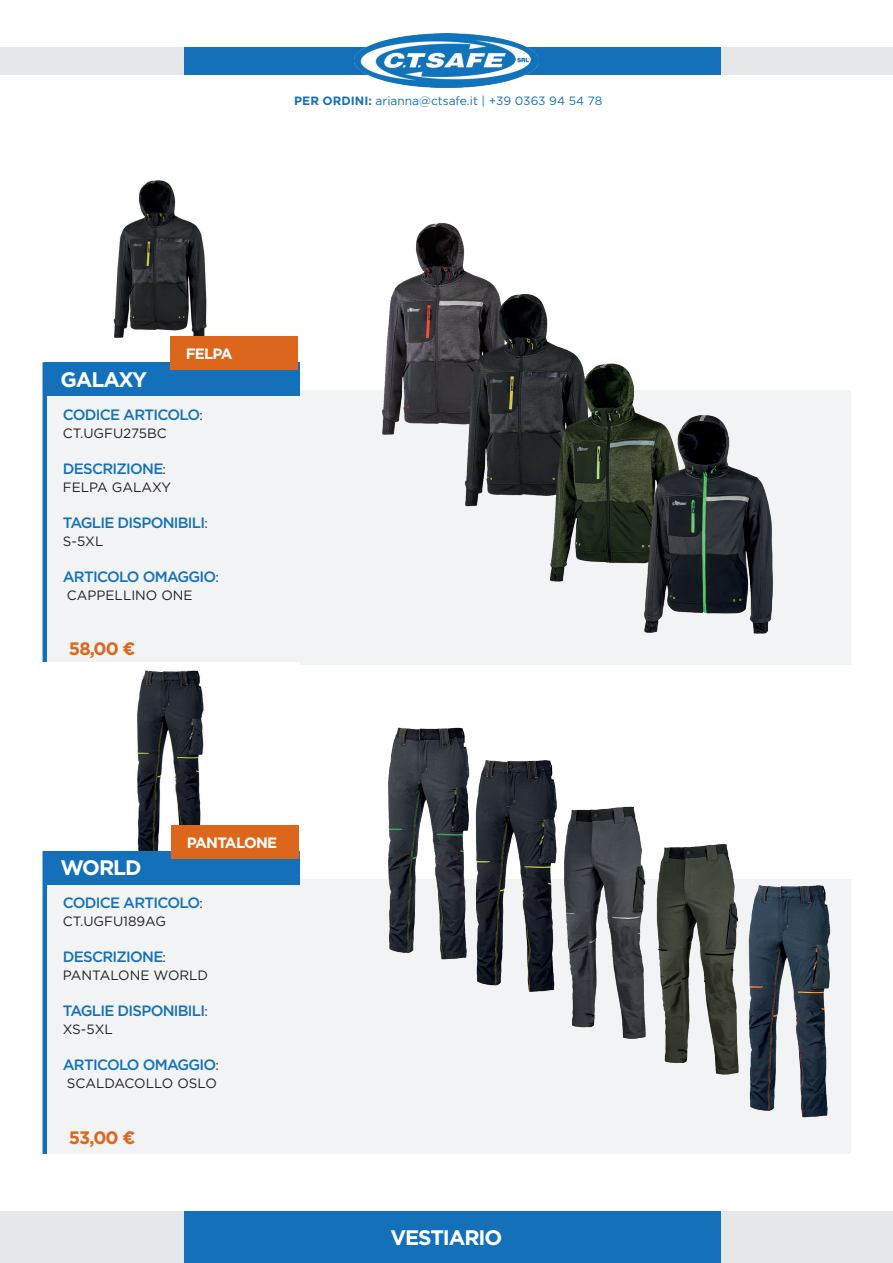
<style>
.page{position:relative;width:893px;height:1263px;background:#fff}
.page>*{position:absolute;margin:0;border:0;box-sizing:border-box;transform-origin:0 0}
.t1{font:700 21px "Gotham";letter-spacing:-.05em;color:#fff}
.t2{font:700 18px "Gotham";letter-spacing:-.05em;color:#dc661c}
.t3{font:500 15px "Gotham";letter-spacing:-.05em;color:#1471b9}
.t4{font:700 15px "Gotham";letter-spacing:-.05em;color:#fff}
.t5{font:13.5px "Gotham";color:#231f20}
.t6{font:12px "Gotham";color:#1471b9}
.s1{font-weight:700}
.s2{font-weight:400;font-size:13.5px;color:#231f20}
</style>
<div class="page">
<div style="left:183px;top:47px;width:539px;height:27px;background:#1471b9"></div>
<img style="left:355px;top:34px;width:183px;height:53px">
<div style="left:0;top:47px;width:183px;height:27px;background:#e6e7e9"></div>
<div style="left:722px;top:47px;width:171px;height:27px;background:#e6e7e9"></div>
<div style="left:183px;top:1212px;width:539px;height:51px;background:#1471b9"></div>
<div style="left:0;top:1212px;width:183px;height:51px;background:#e6e7e9"></div>
<div style="left:722px;top:1212px;width:171px;height:51px;background:#e6e7e9"></div>
<div style="left:45px;top:391px;width:805px;height:274px;background:#f2f3f4"></div>
<div style="left:45px;top:362px;width:255px;height:34px;background:#1471b9"></div>
<hr style="left:43px;top:362px;width:4px;height:303px;background:#1471b9">
<img style="left:113px;top:180px;width:94px;height:158px">
<div style="left:170px;top:336px;width:127px;height:34px;background:#dc661c"></div>
<img style="left:351px;top:223px;width:450px;height:411px">
<div style="left:45px;top:879px;width:805px;height:275px;background:#f2f3f4"></div>
<div style="left:45px;top:850px;width:255px;height:34px;background:#1471b9"></div>
<hr style="left:43px;top:851px;width:4px;height:303px;background:#1471b9">
<img style="left:43px;top:662px;width:257px;height:188px">
<img style="left:388px;top:727px;width:443px;height:391px">
<div style="left:171px;top:824px;width:128px;height:34px;background:#dc661c"></div>
<p class="t6" style="left:294px;top:93px;width:309px"><span class="s1">PER ORDINI:</span> arianna@ctsafe.it | +39 0363 94 54 78</p>
<p class="t4" style="left:186px;top:343px;width:48px">FELPA</p>
<h1 class="t1" style="left:61px;top:365px;width:88px">GALAXY</h1>
<p class="t3" style="left:63px;top:404px;width:141px">CODICE ARTICOLO<span class="s2">:</span></p>
<p class="t5" style="left:63px;top:424px;width:106px">CT.UGFU275BC</p>
<p class="t3" style="left:63px;top:458px;width:105px">DESCRIZIONE<span class="s2">:</span></p>
<p class="t5" style="left:63px;top:478px;width:110px">FELPA GALAXY</p>
<p class="t3" style="left:63px;top:512px;width:146px">TAGLIE DISPONIBILI<span class="s2">:</span></p>
<p class="t5" style="left:63px;top:532px;width:42px">S-5XL</p>
<p class="t3" style="left:63px;top:566px;width:158px">ARTICOLO OMAGGIO<span class="s2">:</span></p>
<p class="t5" style="left:67px;top:586px;width:127px">CAPPELLINO ONE</p>
<p class="t2" style="left:69px;top:637px;width:68px">58,00 €</p>
<p class="t4" style="left:187px;top:832px;width:92px">PANTALONE</p>
<h1 class="t1" style="left:61px;top:854px;width:82px">WORLD</h1>
<p class="t3" style="left:63px;top:893px;width:141px">CODICE ARTICOLO<span class="s2">:</span></p>
<p class="t5" style="left:63px;top:913px;width:105px">CT.UGFU189AG</p>
<p class="t3" style="left:63px;top:947px;width:105px">DESCRIZIONE<span class="s2">:</span></p>
<p class="t5" style="left:63px;top:967px;width:147px">PANTALONE WORLD</p>
<p class="t3" style="left:63px;top:1001px;width:146px">TAGLIE DISPONIBILI<span class="s2">:</span></p>
<p class="t5" style="left:63px;top:1021px;width:51px">XS-5XL</p>
<p class="t3" style="left:63px;top:1055px;width:158px">ARTICOLO OMAGGIO<span class="s2">:</span></p>
<p class="t5" style="left:67px;top:1075px;width:151px">SCALDACOLLO OSLO</p>
<p class="t2" style="left:69px;top:1126px;width:68px">53,00 €</p>
<h1 class="t1" style="left:391px;top:1223px;width:113px">VESTIARIO</h1>
</div>
